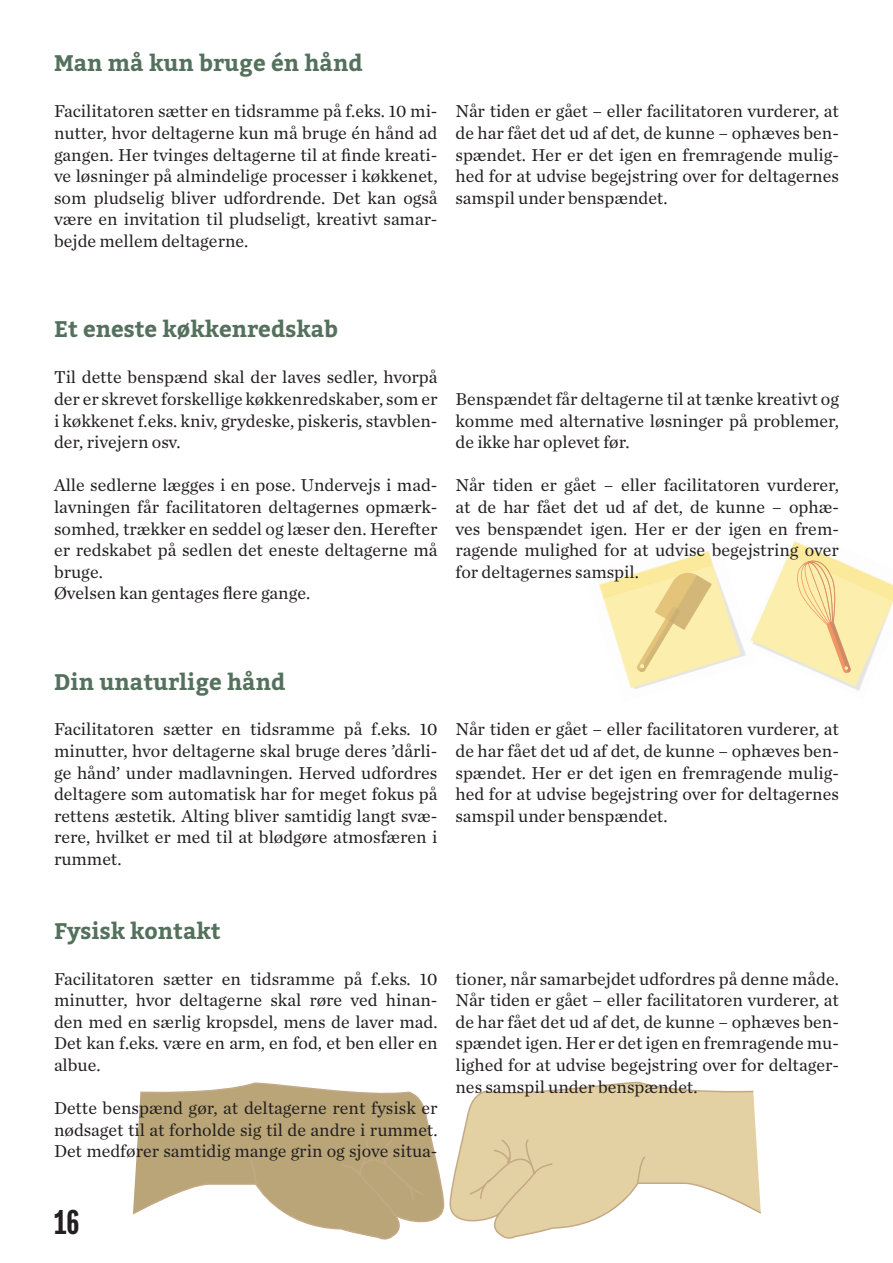
<style>
.page{position:relative;width:893px;height:1263px;background:#fff}
.page>*{position:absolute;margin:0;border:0;box-sizing:border-box;transform-origin:0 0}
.t1{font:900 37.5px "Titular";color:#231f20}
.t2{font:700 22.5px "Bitter";color:#54715d}
.t3{font:18px/21.6px "Chronicle Text G1";color:#231f20;text-align:justify}
</style>
<div class="page">
<img style="left:756px;top:541px;width:137px;height:150px">
<img style="left:599px;top:551px;width:157px;height:138px">
<svg style="left:797px;top:560px;width:54px;height:113px;background:#f7e1a4"></svg>
<svg style="left:449px;top:1081px;width:312px;height:158px;fill:#e3d0a3"></svg>
<svg style="left:636px;top:1155px;width:11px;height:30px"></svg>
<svg style="left:468px;top:1138px;width:86px;height:78px;background:#e1cda1"></svg>
<svg style="left:132px;top:1082px;width:313px;height:158px;fill:#b9a577"></svg>
<svg style="left:247px;top:1156px;width:10px;height:29px"></svg>
<div style="left:340px;top:1139px;width:86px;height:78px;background:#b9a577"></div>
<svg style="left:636px;top:570px;width:76px;height:102px;background:#f1df9e"></svg>
<p class="t2" style="left:54px;top:49px;width:310px">Man må kun bruge én hånd</p>
<p class="t3" style="left:54px;top:100px;width:385px">Facilitatoren sætter en tidsramme på f.eks. 10 mi&shy;nutter, hvor deltagerne kun må bruge én hånd ad gangen. Her tvinges deltagerne til at finde kreati&shy;ve løsninger på almindelige processer i køkkenet, som pludselig bliver udfordrende. Det kan også være en invitation til pludseligt, kreativt samar&shy;bejde mellem deltagerne.</p>
<p class="t3" style="left:455px;top:100px;width:385px">Når tiden er gået – eller facilitatoren vurderer, at de har fået det ud af det, de kunne – ophæves ben&shy;spændet. Her er det igen en fremragende mulig&shy;hed for at udvise begejstring over for deltagernes samspil under benspændet.</p>
<p class="t2" style="left:54px;top:315px;width:286px">Et eneste køkkenredskab</p>
<p class="t3" style="left:54px;top:365px;width:385px">Til dette benspænd skal der laves sedler, hvorpå der er skrevet forskellige køkkenredskaber, som er i køkkenet f.eks. kniv, grydeske, piskeris, stavblen&shy;der, rivejern osv.</p>
<p class="t3" style="left:54px;top:473px;width:385px">Alle sedlerne lægges i en pose. Undervejs i mad&shy;lavningen får facilitatoren deltagernes opmærk&shy;somhed, trækker en seddel og læser den. Herefter er redskabet på sedlen det eneste deltagerne må bruge.</p>
<p class="t3" style="left:54px;top:581px;width:258px">Øvelsen kan gentages flere gange.</p>
<p class="t3" style="left:455px;top:387px;width:385px">Benspændet får deltagerne til at tænke kreativt og komme med alternative løsninger på problemer, de ikke har oplevet før.</p>
<p class="t3" style="left:455px;top:473px;width:385px">Når tiden er gået – eller facilitatoren vurderer, at de har fået det ud af det, de kunne – ophæ&shy;ves benspændet igen. Her er der igen en frem&shy;ragende mulighed for at udvise begejstring over for deltagernes samspil.</p>
<p class="t2" style="left:54px;top:667px;width:233px">Din unaturlige hånd</p>
<p class="t3" style="left:54px;top:717px;width:385px">Facilitatoren sætter en tidsramme på f.eks. 10 minutter, hvor deltagerne skal bruge deres ’dårli&shy;ge hånd’ under madlavningen. Herved udfordres deltagere som automatisk har for meget fokus på rettens æstetik. Alting bliver samtidig langt svæ&shy;rere, hvilket er med til at blødgøre atmosfæren i rummet.</p>
<p class="t3" style="left:455px;top:717px;width:385px">Når tiden er gået – eller facilitatoren vurderer, at de har fået det ud af det, de kunne – ophæves ben&shy;spændet. Her er det igen en fremragende mulig&shy;hed for at udvise begejstring over for deltagernes samspil under benspændet.</p>
<p class="t2" style="left:54px;top:916px;width:168px">Fysisk kontakt</p>
<p class="t3" style="left:54px;top:967px;width:385px">Facilitatoren sætter en tidsramme på f.eks. 10 minutter, hvor deltagerne skal røre ved hinan&shy;den med en særlig kropsdel, mens de laver mad.<br>Det kan f.eks. være en arm, en fod, et ben eller en albue.</p>
<p class="t3" style="left:54px;top:1096px;width:385px">Dette benspænd gør, at deltagerne rent fysisk er nødsaget til at forholde sig til de andre i rummet.<br>Det medfører samtidig mange grin og sjove situa-</p>
<p class="t3" style="left:455px;top:967px;width:385px">tioner, når samarbejdet udfordres på denne måde.</p>
<p class="t3" style="left:455px;top:988px;width:385px">Når tiden er gået – eller facilitatoren vurderer, at de har fået det ud af det, de kunne – ophæves ben&shy;spændet igen. Her er det igen en fremragende mu&shy;lighed for at udvise begejstring over for deltager&shy;nes samspil under benspændet.</p>
<p class="t1" style="left:54px;top:1202px;width:27px">16</p>
</div>
